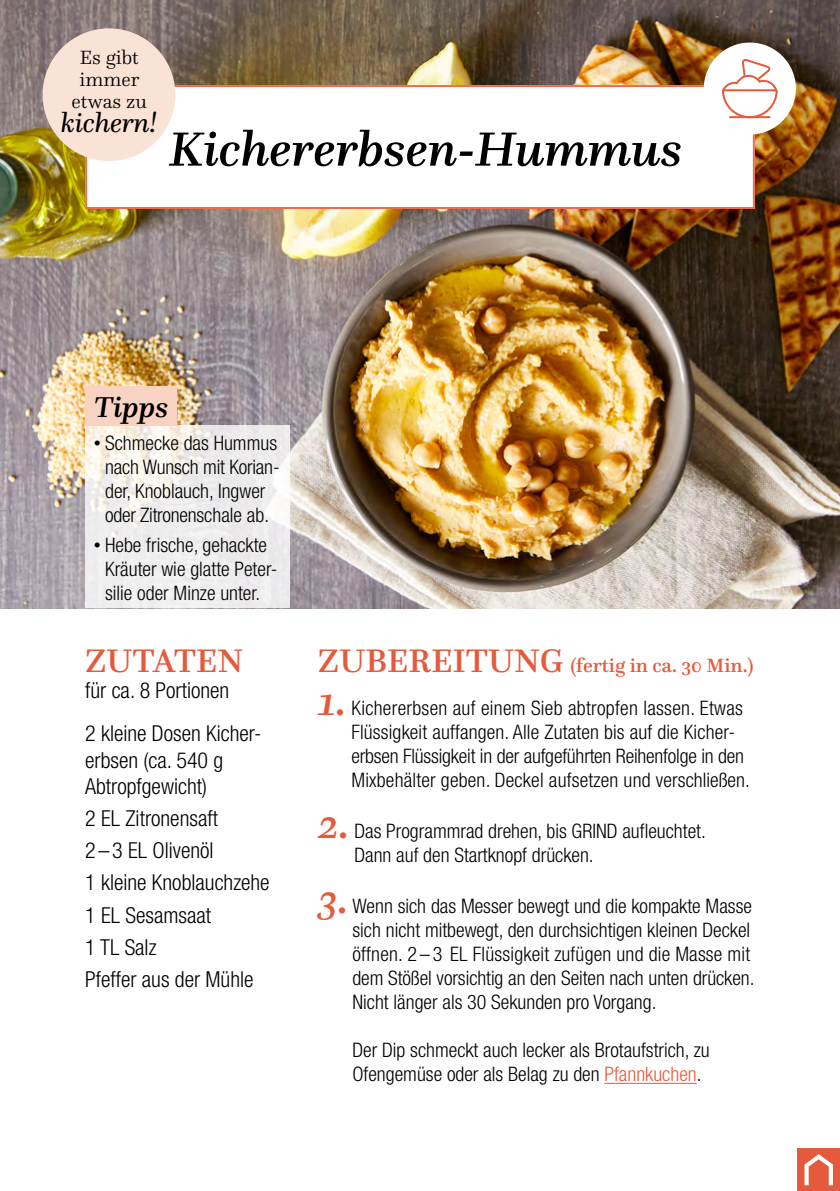
<style>
.page{position:relative;width:840px;height:1191px;background:#fff}
.page>*{position:absolute;margin:0;border:0;box-sizing:border-box;transform-origin:0 0}
.t1{font:italic 500 50px "Questa";color:#000}
.t2{font:500 34px "Questa";color:#e55a3c}
.t3{font:italic 500 30px "Questa";color:#000}
.t4{font:italic 28px "Questa";letter-spacing:-.01em;color:#000}
.t5{font:300 condensed 22px/32px "Helvetica Neue";color:#000}
.t6{font:300 condensed 20px/24px "Helvetica Neue";color:#000}
.t7{font:500 20px "Questa";color:#e55a3c}
.t8{font:300 20px/22px "Questa";color:#000;text-align:center}
.s1{font-weight:300;font-size:30.4px}
.s2{font-size:14px}
.s3{font-size:34px}
.s4{font-family:"Questa";font-weight:500;font-style:italic;font-stretch:normal;font-size:42px;color:#e55a3c}
.s5{color:#e55a3c}
</style>
<div class="page">
<img style="left:0;top:0;width:839px;height:608px">
<hr style="left:604px;top:1082px;width:92px;height:1px;background:#e55a3c">
<div style="left:85px;top:85px;width:669px;height:124px;background:#fff"></div>
<svg style="left:85px;top:425px;width:204px;height:183px;fill:#efeded"></svg>
<div style="left:85px;top:386px;width:92px;height:39px;background:#f9d3c2"></div>
<div style="left:85px;top:85px;width:669px;height:124px;border:2px solid #e86d4d"></div>
<div style="left:703px;top:43px;width:92px;height:92px;background:#fff;border-radius:50%"></div>
<svg style="left:722px;top:59px;width:56px;height:60px"></svg>
<div style="left:797px;top:1148px;width:42px;height:43px;background:#e55a3c"></div>
<svg style="left:804px;top:1154px;width:28px;height:31px"></svg>
<div style="left:43px;top:28px;width:132px;height:133px;background:#fbe2d6;border-radius:50%"></div>
<p class="t8" style="left:72px;top:46px;width:77px">Es gibt immer etwas zu</p>
<h3 class="t4" style="left:61px;top:105px;width:98px">kichern<span class="s1">!</span></h3>
<h1 class="t1" style="left:169px;top:118px;width:514px">Kichererbsen-Hummus</h1>
<h3 class="t3" style="left:94px;top:388px;width:76px">Tipps</h3>
<p class="t6" style="left:94px;top:431px;width:187px;text-align:center"><span class="s2">•</span> Schmecke das Hummus nach Wunsch mit Korian&shy;der, Knoblauch, Ingwer oder Zitronenschale ab.</p>
<p class="t6" style="left:94px;top:532px;width:185px;text-align:center"><span class="s2">•</span> Hebe frische, gehackte<br>Kräuter wie glatte Peter&shy;silie oder Minze unter.</p>
<h2 class="t2" style="left:85px;top:639px;width:159px">ZUTATEN</h2>
<p class="t5" style="left:85px;top:668px;width:175px;line-height:43.4px">für ca. 8 Portionen<br>2 kleine Dosen Kicher-</p>
<p class="t5" style="left:85px;top:746px;width:139px;line-height:26.4px">erbsen (ca. 540 g<br>Abtropfgewicht)</p>
<p class="t5" style="left:85px;top:802px;width:186px">2 EL Zitronensaft<br>2 –3 EL Olivenöl<br>1 kleine Knoblauchzehe<br>1 EL Sesamsaat<br>1 TL Salz<br>Pfeffer aus der Mühle</p>
<p class="t7" style="left:318px;top:652px;width:437px"><span class="s3">ZUBEREITUNG</span> (fertig in ca. 30 Min.)</p>
<p class="t6" style="left:351px;top:696px;width:399px;text-indent:-33px"><span class="s4">1.</span> Kichererbsen auf einem Sieb abtropfen lassen. Etwas Flüssigkeit auffangen. Alle Zutaten bis auf die Kicher&shy;erbsen Flüssigkeit in der aufgeführten Reihenfolge in den Mixbehälter geben. Deckel aufsetzen und verschließen.</p>
<p class="t6" style="left:354px;top:819px;width:353px;text-indent:-36px"><span class="s4">2.</span> Das Programmrad drehen, bis GRIND aufleuchtet.<br>Dann auf den Startknopf drücken.</p>
<p class="t6" style="left:352px;top:894px;width:403px;text-indent:-35px"><span class="s4">3.</span> Wenn sich das Messer bewegt und die kompakte Masse sich nicht mitbewegt, den durchsichtigen kleinen Deckel öffnen. 2 – 3 EL Flüssigkeit zufügen und die Masse mit dem Stößel vorsichtig an den Seiten nach unten drücken.<br>Nicht länger als 30 Sekunden pro Vorgang.</p>
<p class="t6" style="left:352px;top:1038px;width:358px">Der Dip schmeckt auch lecker als Brotaufstrich, zu<br>Ofengemüse oder als Belag zu den <span class="s5">Pfannkuchen</span>.</p>
</div>
